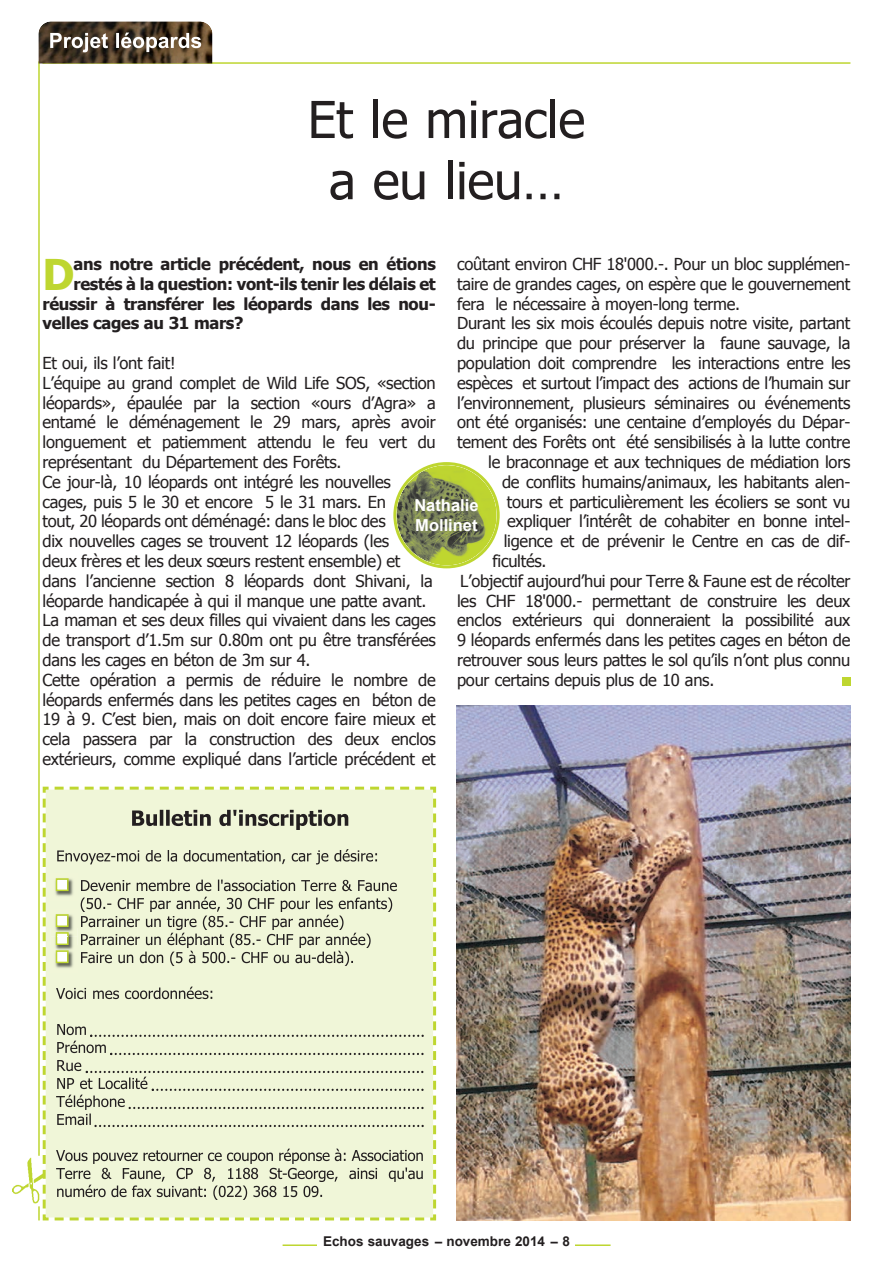
<style>
.page{position:relative;width:893px;height:1263px;background:#fff}
.page>*{position:absolute;margin:0;border:0;box-sizing:border-box;transform-origin:0 0}
.t1{font:51px/61.2px "Tahoma";letter-spacing:-.005em;color:#231f20;text-align:center}
.t2{font:700 42.3px "Tahoma";color:#bed630}
.t3{font:16.5px/19.8px "Tahoma";letter-spacing:-.015em;color:#231f20}
.t4{font:700 16.5px "Tahoma";letter-spacing:-.02em;color:#231f20}
.t5{font:700 16.5px/19.8px "Arial";color:#fff}
.t6{font:700 13.5px "Arial";color:#231f20}
</style>
<div class="page">
<hr style="left:43px;top:62px;width:807px;height:2px;background:#bed630">
<hr style="left:38px;top:61px;width:2px;height:1095px;background:#bed630">
<img style="left:12px;top:1157px;width:26px;height:46px">
<div style="left:842px;top:677px;width:8px;height:9px;background:#bed630"></div>
<svg style="left:393px;top:462px;width:107px;height:106px"></svg>
<hr style="left:283px;top:1244px;width:164px;height:2px;background:#bed630">
<hr style="left:446px;top:1244px;width:165px;height:2px;background:#bed630">
<div style="left:318px;top:1234px;width:257px;height:17px;background:#fff"></div>
<img style="left:38px;top:21px;width:175px;height:43px">
<svg style="left:50px;top:33px;width:151px;height:19px"></svg>
<img style="left:457px;top:706px;width:393px;height:514px">
<svg style="left:38px;top:785px;width:399px;height:436px;background:#dfe5c7"></svg>
<div style="left:57px;top:916px;width:10px;height:9px;background:#fff"></div>
<div style="left:56px;top:914px;width:13px;height:13px;border:2px solid #bed630"></div>
<div style="left:57px;top:952px;width:10px;height:10px;background:#fff"></div>
<div style="left:56px;top:950px;width:13px;height:13px;border:2px solid #bed630"></div>
<h1 class="t1" style="left:308px;top:87px;width:279px">Et le miracle a eu lieu…</h1>
<h2 class="t2" style="left:43px;top:247px;width:34px">D</h2>
<p class="t4" style="left:74px;top:253px;width:364px">ans notre article précédent, nous en étions</p>
<p class="t3" style="left:457px;top:253px;width:395px">coûtant environ CHF 18'000.-. Pour un bloc supplémen-</p>
<p class="t3" style="left:457px;top:273px;width:395px">taire de grandes cages, on espère que le gouvernement</p>
<p class="t3" style="left:457px;top:293px;width:284px">fera le nécessaire à moyen-long terme.</p>
<p class="t3" style="left:457px;top:313px;width:395px">Durant les six mois écoulés depuis notre visite, partant</p>
<p class="t3" style="left:457px;top:333px;width:395px">du principe que pour préserver la faune sauvage, la</p>
<p class="t3" style="left:457px;top:352px;width:395px">population doit comprendre les interactions entre les</p>
<p class="t3" style="left:457px;top:372px;width:395px">espèces et surtout l’impact des actions de l’humain sur</p>
<p class="t3" style="left:457px;top:392px;width:395px">l’environnement, plusieurs séminaires ou événements</p>
<p class="t3" style="left:457px;top:412px;width:395px">ont été organisés: une centaine d’employés du Dépar-</p>
<p class="t3" style="left:457px;top:432px;width:395px">tement des Forêts ont été sensibilisés à la lutte contre</p>
<p class="t3" style="left:488px;top:451px;width:364px">le braconnage et aux techniques de médiation lors</p>
<p class="t3" style="left:502px;top:471px;width:350px">de conflits humains/animaux, les habitants alen-</p>
<p class="t3" style="left:507px;top:491px;width:345px">tours et particulièrement les écoliers se sont vu</p>
<p class="t3" style="left:507px;top:511px;width:345px">expliquer l’intérêt de cohabiter en bonne intel-</p>
<p class="t3" style="left:504px;top:531px;width:348px">ligence et de prévenir le Centre en cas de dif-</p>
<p class="t3" style="left:492px;top:550px;width:56px">ficultés.</p>
<p class="t3" style="left:460px;top:570px;width:392px">L’objectif aujourd’hui pour Terre &amp; Faune est de récolter</p>
<p class="t3" style="left:457px;top:590px;width:395px">les CHF 18'000.- permettant de construire les deux</p>
<p class="t3" style="left:457px;top:610px;width:395px">enclos extérieurs qui donneraient la possibilité aux</p>
<p class="t3" style="left:457px;top:630px;width:395px">9 léopards enfermés dans les petites cages en béton de</p>
<p class="t3" style="left:457px;top:649px;width:395px">retrouver sous leurs pattes le sol qu’ils n’ont plus connu</p>
<p class="t3" style="left:457px;top:669px;width:259px">pour certains depuis plus de 10 ans.</p>
<p class="t4" style="left:74px;top:273px;width:364px">restés à la question: vont-ils tenir les délais et</p>
<p class="t4" style="left:43px;top:293px;width:395px">réussir à transférer les léopards dans les nou-</p>
<p class="t4" style="left:43px;top:313px;width:202px">velles cages au 31 mars?</p>
<p class="t3" style="left:43px;top:352px;width:395px">Et oui, ils l’ont fait!<br>L’équipe au grand complet de Wild Life SOS, «section léopards», épaulée par la section «ours d’Agra» a entamé le déménagement le 29 mars, après avoir longuement et patiemment attendu le feu vert du représentant du Département des Forêts.<br>Ce jour-là, 10 léopards ont intégré les nouvelles cages, puis 5 le 30 et encore 5 le 31 mars. En<br>tout, 20 léopards ont déménagé: dans le bloc des<br>dix nouvelles cages se trouvent 12 léopards (les<br>deux frères et les deux sœurs restent ensemble) et dans l’ancienne section 8 léopards dont Shivani, la léoparde handicapée à qui il manque une patte avant.<br>La maman et ses deux filles qui vivaient dans les cages de transport d’1.5m sur 0.80m ont pu être transférées dans les cages en béton de 3m sur 4.<br>Cette opération a permis de réduire le nombre de léopards enfermés dans les petites cages en béton de 19 à 9. C’est bien, mais on doit encore faire mieux et cela passera par la construction des deux enclos extérieurs, comme expliqué dans l’article précédent et</p>
<p class="t5" style="left:414px;top:495px;width:66px">Nathalie<br>Mollinet</p>
<p class="t6" style="left:323px;top:1233px;width:248px">Echos sauvages - novembre 2014 - 8</p>
</div>
